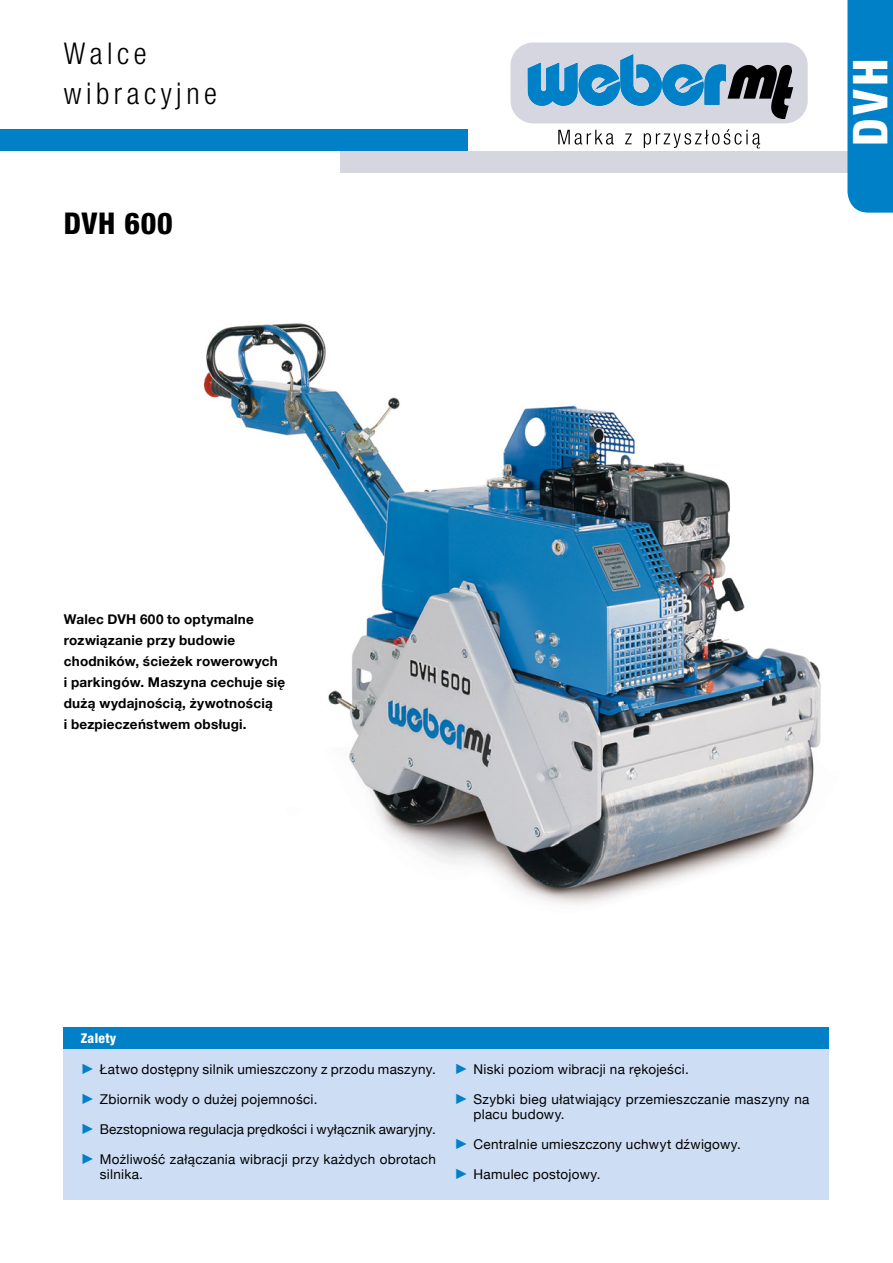
<style>
.page{position:relative;width:893px;height:1263px;background:#fff}
.page>*{position:absolute;margin:0;border:0;box-sizing:border-box;transform-origin:0 0}
.t1{font:800 condensed 48px "Helvetica Neue LT Pro";color:#fff}
.t2{font:300 condensed 30px/40.3px "Helvetica Neue LT Pro";letter-spacing:.15em;color:#000}
.t3{font:800 condensed 30px "Helvetica Neue LT Pro";letter-spacing:.025em;color:#000}
.t4{font:13.5px/15px "Helvetica Neue";letter-spacing:.02em;color:#000}
.t5{font:700 13.5px/21px "Helvetica Neue";letter-spacing:.02em;color:#000}
.t6{font:800 condensed 13.5px "Helvetica Neue LT Pro";letter-spacing:.025em;color:#fff}
.s1{color:#0081c7}
</style>
<div class="page">
<img style="left:203px;top:323px;width:618px;height:582px">
<div style="left:64px;top:1032px;width:765px;height:167px;background:#cdddf3"></div>
<div style="left:64px;top:1027px;width:765px;height:22px;background:#0081c7"></div>
<div style="left:340px;top:151px;width:553px;height:21px;background:#d5d6df"></div>
<div style="left:0;top:130px;width:468px;height:21px;background:#0081c7"></div>
<div style="left:510px;top:43px;width:298px;height:80px;background:#d5d6df;border-radius:23px"></div>
<svg style="left:528px;top:55px;width:265px;height:64px"></svg>
<svg style="left:558px;top:130px;width:56px;height:15px"></svg>
<svg style="left:625px;top:133px;width:7px;height:11px"></svg>
<svg style="left:644px;top:129px;width:116px;height:19px"></svg>
<div style="left:847px;top:0;width:46px;height:213px;background:#0081c7"></div>
<h2 class="t2" style="left:64px;top:33px;width:155px">Walce wibracyjne</h2>
<h2 class="t3" style="left:64px;top:205px;width:111px">DVH 600</h2>
<h1 class="t1" style="left:841px;top:146px;width:90px;rotate:-90deg">DVH</h1>
<p class="t5" style="left:64px;top:608px;width:223px">Walec DVH 600 to optymalne rozwiązanie przy budowie chodników, ścieżek rowerowych<br>i parkingów. Maszyna cechuje się dużą wydajnością, żywotnością<br>i bezpieczeństwem obsługi.</p>
<p class="t6" style="left:81px;top:1030px;width:37px">Zalety</p>
<p class="t4" style="left:81px;top:1062px;width:356px"><span class="s1">✓</span> Łatwo dostępny silnik umieszczony z przodu maszyny.</p>
<p class="t4" style="left:81px;top:1092px;width:238px"><span class="s1">✓</span> Zbiornik wody o dużej pojemności.</p>
<p class="t4" style="left:81px;top:1122px;width:357px"><span class="s1">✓</span> Bezstopniowa regulacja prędkości i wyłącznik awaryjny.</p>
<p class="t4" style="left:100px;top:1152px;width:337px;text-indent:-19px"><span class="s1">✓</span> Możliwość załączania wibracji przy każdych obrotach silnika.</p>
<p class="t4" style="left:454px;top:1062px;width:236px"><span class="s1">✓</span> Niski poziom wibracji na rękojeści.</p>
<p class="t4" style="left:474px;top:1092px;width:337px;text-indent:-19px"><span class="s1">✓</span> Szybki bieg ułatwiający przemieszczanie maszyny na placu budowy.</p>
<p class="t4" style="left:454px;top:1137px;width:288px"><span class="s1">✓</span> Centralnie umieszczony uchwyt dźwigowy.</p>
<p class="t4" style="left:454px;top:1167px;width:148px"><span class="s1">✓</span> Hamulec postojowy.</p>
</div>
